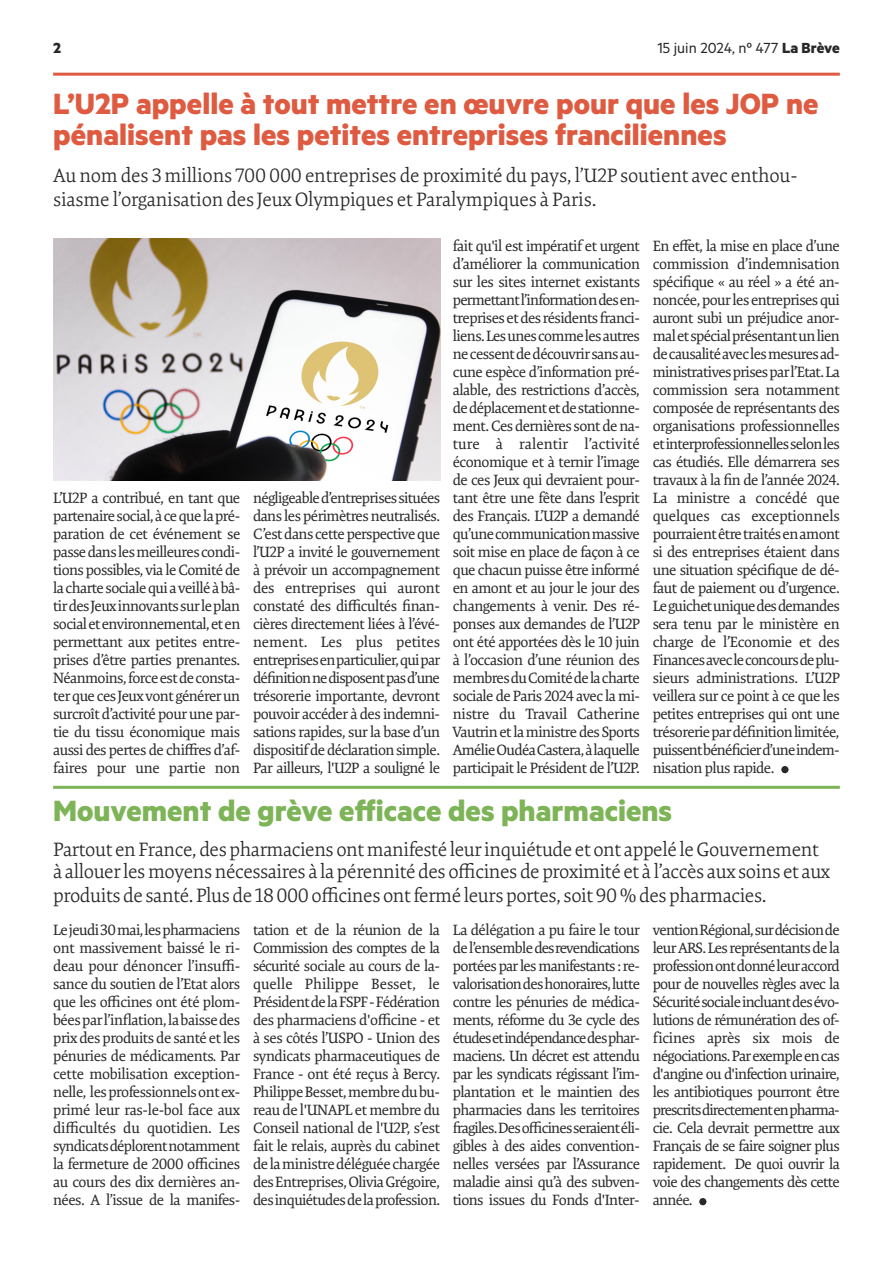
<style>
.page{position:relative;width:893px;height:1263px;background:#fff}
.page>*{position:absolute;margin:0;border:0;box-sizing:border-box;transform-origin:0 0}
.Titre_d_article{font:700 33px/31.5px "Metric";color:#de5b41}
.Titre_d_article-2{font:700 33px "Metric";color:#7eb458}
.Chapô{font:300 19.5px/23.2px "Expo Serif Pro";letter-spacing:-.02em;color:#282828}
.Exposant_En-tête_page_droite{font:16.5px "Metric";color:#282828}
.t1{font:700 16.5px "Metric";color:#282828}
.Corps_de_texte{font:15px/18px "Expo Serif Pro";letter-spacing:-.04em;color:#282828;text-align:justify}
.s1{font-weight:700}
.s2{font-style:italic}
</style>
<div class="page">
<div style="left:699px;top:1198px;width:7px;height:7px;background:#282828;border-radius:50%"></div>
<hr style="left:53px;top:786px;width:787px;height:3px;background:#7eb458">
<hr style="left:53px;top:73px;width:787px;height:3px;background:#de5b41">
<div style="left:781px;top:766px;width:7px;height:7px;background:#282828;border-radius:50%"></div>
<img style="left:53px;top:239px;width:387px;height:241px">
<p class="t1" style="left:53px;top:38px;width:9px">2</p>
<p class="Exposant_En-tête_page_droite" style="left:657px;top:38px;width:184px">15 juin 2024, nº 477 <span class="s1">La Brève</span></p>
<p class="Titre_d_article" style="left:53px;top:87px;width:767px">L’U2P appelle à tout mettre en œuvre pour que les JOP ne pénalisent pas les petites entreprises franciliennes</p>
<p class="Chapô" style="left:53px;top:163px;width:746px;line-height:24px">Au nom des 3 millions 700 000 entreprises de proximité du pays, l’U2P soutient avec enthou&shy;siasme l’organisation des Jeux Olympiques et Paralympiques à Paris.</p>
<p class="Corps_de_texte" style="left:53px;top:489px;width:189px">L’U2P a contribué, en tant que partenaire social, à ce que la pré&shy;paration de cet événement se passe dans les meilleures condi&shy;tions possibles, via le Comité de la charte sociale qui a veillé à bâ&shy;tir des Jeux innovants sur le plan social et environnemental, et en permettant aux petites entre&shy;prises d’être parties prenantes.<br>Néanmoins, force est de consta&shy;ter que ces Jeux vont générer un surcroît d’activité pour une par&shy;tie du tissu économique mais aussi des pertes de chiffres d’af&shy;faires pour une partie non</p>
<p class="Corps_de_texte" style="left:253px;top:489px;width:189px">négligeable d’entreprises situées dans les périmètres neutralisés.<br>C’est dans cette perspective que l’U2P a invité le gouvernement à prévoir un accompagnement des entreprises qui auront constaté des difficultés finan&shy;cières directement liées à l’évé&shy;nement. Les plus petites entreprises en particulier, qui par définition ne disposent pas d’une trésorerie importante, devront pouvoir accéder à des indemni&shy;sations rapides, sur la base d’un dispositif de déclaration simple.<br>Par ailleurs, l'U2P a souligné le</p>
<p class="Corps_de_texte" style="left:453px;top:237px;width:189px">fait qu'il est impératif et urgent d’améliorer la communication sur les sites internet existants permettant l’information des en&shy;treprises et des résidents franci&shy;liens. Les unes comme les autres ne cessent de découvrir sans au&shy;cune espèce d’information pré&shy;alable, des restrictions d’accès, de déplacement et de stationne&shy;ment. Ces dernières sont de na&shy;ture à ralentir l’activité économique et à ternir l’image de ces Jeux qui devraient pour&shy;tant être une fête dans l’esprit des Français. L’U2P a demandé qu’une communication massive soit mise en place de façon à ce que chacun puisse être informé en amont et au jour le jour des changements à venir. Des ré&shy;ponses aux demandes de l’U2P ont été apportées dès le 10 juin à l’occasion d’une réunion des membres du Comité de la charte sociale de Paris 2024 avec la mi&shy;nistre du Travail Catherine Vautrin et la ministre des Sports Amélie Oudéa Castera, à laquelle participait le Président de l’U2P.</p>
<p class="Corps_de_texte" style="left:653px;top:237px;width:189px">En effet, la mise en place d’une commission d’indemnisation spécifique « au réel » a été an&shy;noncée, pour les entreprises qui auront subi un préjudice anor&shy;mal et spécial présentant un lien de causalité avec les mesures ad&shy;ministratives prises par l’Etat. La commission sera notamment composée de représentants des organisations professionnelles et interprofessionnelles selon les cas étudiés. Elle démarrera ses travaux à la fin de l’année 2024.<br>La ministre a concédé que quelques cas exceptionnels pourraient être traités en amont si des entreprises étaient dans une situation spécifique de dé&shy;faut de paiement ou d’urgence.<br>Le guichet unique des demandes sera tenu par le ministère en charge de l’Economie et des Finances avec le concours de plu&shy;sieurs administrations. L’U2P veillera sur ce point à ce que les petites entreprises qui ont une trésorerie par définition limitée, puissent bénéficier d’une indem&shy;nisation plus rapide.</p>
<p class="Titre_d_article-2" style="left:53px;top:790px;width:620px">Mouvement de grève efficace des pharmaciens</p>
<p class="Chapô" style="left:53px;top:837px;width:779px">Partout en France, des pharmaciens ont manifesté leur inquiétude et ont appelé le Gouvernement à allouer les moyens nécessaires à la pérennité des officines de proximité et à l’accès aux soins et aux produits de santé. Plus de 18 000 officines ont fermé leurs portes, soit 90 % des pharmacies.</p>
<p class="Corps_de_texte" style="left:53px;top:921px;width:189px">Le jeudi 30 mai, les pharmaciens ont massivement baissé le ri&shy;deau pour dénoncer l’insuffi&shy;sance du soutien de l’Etat alors que les officines ont été plom&shy;bées par l’inflation, la baisse des prix des produits de santé et les pénuries de médicaments<span class="s2">.</span> Par cette mobilisation exception&shy;nelle, les professionnels ont ex&shy;primé leur ras-le-bol face aux difficultés du quotidien. Les syndicats déplorent notamment la fermeture de 2000 officines au cours des dix dernières an&shy;nées. A l’issue de la manifes-</p>
<p class="Corps_de_texte" style="left:253px;top:921px;width:189px">tation et de la réunion de la Commission des comptes de la sécurité sociale au cours de la&shy;quelle Philippe Besset, le Président de la FSPF - Fédération des pharmaciens d'officine - et à ses côtés l’USPO - Union des syndicats pharmaceutiques de France - ont été reçus à Bercy.<br>Philippe Besset, membre du bu&shy;reau de l'UNAPL et membre du Conseil national de l'U2P, s’est fait le relais, auprès du cabinet de la ministre déléguée chargée des Entreprises, Olivia Grégoire, des inquiétudes de la profession.</p>
<p class="Corps_de_texte" style="left:453px;top:921px;width:189px">La délégation a pu faire le tour de l’ensemble des revendications portées par les manifestants : re&shy;valorisation des honoraires, lutte contre les pénuries de médica&shy;ments, réforme du 3e cycle des études et indépendance des phar&shy;maciens. Un décret est attendu par les syndicats régissant l’im&shy;plantation et le maintien des pharmacies dans les territoires fragiles. Des officines seraient éli&shy;gibles à des aides convention&shy;nelles versées par l’Assurance maladie ainsi qu’à des subven&shy;tions issues du Fonds d'Inter-</p>
<p class="Corps_de_texte" style="left:653px;top:921px;width:189px">vention Régional, sur décision de leur ARS. Les représentants de la profession ont donné leur accord pour de nouvelles règles avec la Sécurité sociale incluant des évo&shy;lutions de rémunération des of&shy;ficines après six mois de négociations. Par exemple en cas d'angine ou d'infection urinaire, les antibiotiques pourront être prescrits directement en pharma&shy;cie. Cela devrait permettre aux Français de se faire soigner plus rapidement. De quoi ouvrir la voie des changements dès cette année.</p>
</div>
